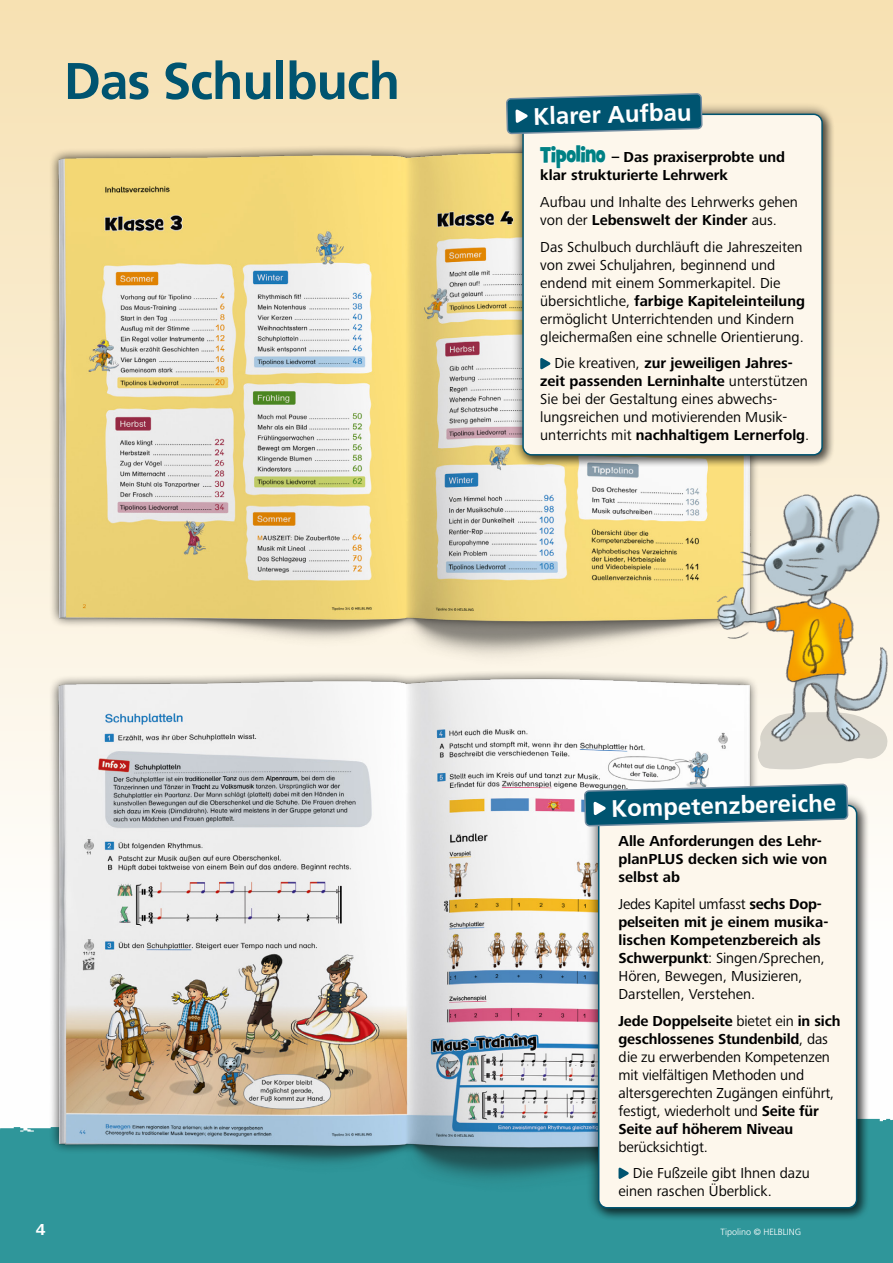
<style>
.page{position:relative;width:893px;height:1263px;background:#fff}
.page>*{position:absolute;margin:0;border:0;box-sizing:border-box;transform-origin:0 0}
.WF_Head_1{font:700 51.45px "Frutiger LT Std";letter-spacing:-.02em;color:#005470}
.WF_Head_2{font:700 24px "Frutiger LT Std";color:#fff}
.t1{font:700 16.5px "Frutiger Next Pro";color:#fff}
.WF_Brot{font:15px/18px "Frutiger Next Pro";color:#000}
.WF_Brot-2{font:700 15px/18px "Frutiger Next Pro";color:#000}
.t2{font:300 9px "Frutiger LT Std";color:#fff}
.s1{font-family:"Grilled Cheese BTN";font-weight:400;font-size:23.25px;color:#fff}
.s2{font-weight:700}
</style>
<div class="page">
<div style="left:0;top:0;width:893px;height:1202px;background:#f7e1b2"></div>
<div style="left:0;top:1155px;width:893px;height:108px;background:#2f969a"></div>
<img style="left:0;top:134px;width:889px;height:519px">
<img style="left:0;top:653px;width:889px;height:526px">
<img style="left:876px;top:134px;width:17px;height:323px">
<img style="left:874px;top:830px;width:19px;height:349px">
<div style="left:511px;top:102px;width:324px;height:365px;background:#000;opacity:.45"></div>
<div style="left:523px;top:114px;width:299px;height:341px;background:#fdf7ec;border-radius:9px"></div>
<div style="left:522px;top:114px;width:301px;height:342px;border:2px solid #005470;border-radius:9px"></div>
<div style="left:586px;top:793px;width:283px;height:427px;background:#000;opacity:.45"></div>
<div style="left:599px;top:805px;width:258px;height:403px;background:#fdf7ec;border-radius:9px"></div>
<div style="left:598px;top:805px;width:259px;height:403px;border:2px solid #005470;border-radius:9px"></div>
<svg style="left:583px;top:671px;width:266px;height:261px"></svg>
<svg style="left:585px;top:784px;width:263px;height:42px"></svg>
<svg style="left:505px;top:93px;width:198px;height:148px"></svg>
<svg style="left:507px;top:94px;width:195px;height:39px"></svg>
<svg style="left:540px;top:358px;width:11px;height:12px"></svg>
<svg style="left:618px;top:1167px;width:11px;height:12px"></svg>
<svg style="left:756px;top:757px;width:133px;height:12px"></svg>
<img style="left:699px;top:482px;width:194px;height:275px">
<p class="WF_Head_1" style="left:64px;top:51px;width:338px">Das Schulbuch</p>
<p class="WF_Head_2" style="left:533px;top:101px;width:160px;rotate:-1deg">Klarer Aufbau</p>
<p class="WF_Brot-2" style="left:540px;top:148px;width:246px"><span class="s1">Tipolino</span> – Das praxiserprobte und klar strukturierte Lehrwerk</p>
<p class="WF_Brot" style="left:540px;top:193px;width:259px">Aufbau und Inhalte des Lehrwerks gehen von der <span class="s2">Lebenswelt der Kinder</span> aus.</p>
<p class="WF_Brot" style="left:540px;top:238px;width:266px">Das Schulbuch durchläuft die Jahreszeiten von zwei Schuljahren, beginnend und endend mit einem Sommerkapitel. Die übersichtliche, <span class="s2">farbige Kapiteleinteilung </span>ermöglicht Unterrichtenden und Kindern gleichermaßen eine schnelle Orientierung.</p>
<p class="WF_Brot" style="left:540px;top:354px;width:271px;text-indent:14px">Die kreativen, <span class="s2">zur jeweiligen Jahres&shy;zeit passenden Lerninhalte</span> unterstützen Sie bei der Gestaltung eines abwechs&shy;lungsreichen und motivierenden Musik&shy;unterrichts mit <span class="s2">nachhaltigem Lernerfolg</span>.</p>
<p class="WF_Head_2" style="left:611px;top:793px;width:226px;rotate:-1deg">Kompetenzbereiche</p>
<p class="WF_Brot-2" style="left:618px;top:832px;width:210px">Alle Anforderungen des Lehr&shy;planPLUS decken sich wie von selbst ab</p>
<p class="WF_Brot" style="left:618px;top:895px;width:210px">Jedes Kapitel umfasst <span class="s2">sechs Dop&shy;pelseiten mit je einem musika&shy;lischen Kompetenzbereich als<br>Schwerpunkt</span>: Singen/Sprechen,<br>Hören, Bewegen, Musizieren,<br>Darstellen, Verstehen.</p>
<p class="WF_Brot" style="left:618px;top:1011px;width:223px"><span class="s2">Jede Doppelseite</span> bietet ein <span class="s2">in sich geschlossenes Stundenbild</span>, das die zu erwerbenden Kompetenzen mit vielfältigen Methoden und altersgerechten Zugängen einführt, festigt, wiederholt und <span class="s2">Seite für<br>Seite auf höherem Niveau </span>berücksichtigt.</p>
<p class="WF_Brot" style="left:618px;top:1164px;width:193px;text-indent:14px">Die Fußzeile gibt Ihnen dazu einen raschen Überblick.</p>
<p class="t1" style="left:36px;top:1220px;width:11px">4</p>
<p class="t2" style="left:720px;top:1227px;width:82px">Tipolino © HELBLING</p>
</div>
